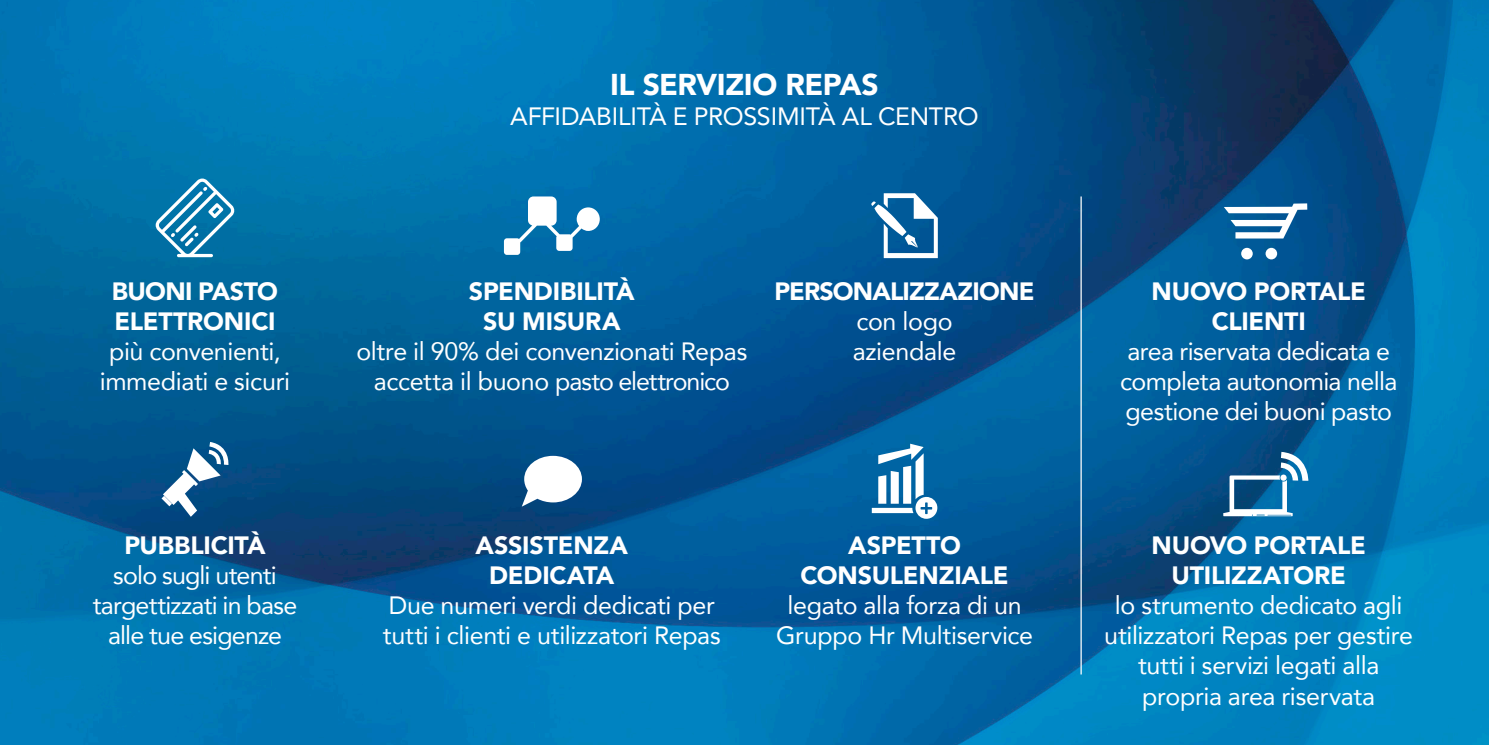
<style>
.page{position:relative;width:1489px;height:745px;background:#fff}
.page>*{position:absolute;margin:0;border:0;box-sizing:border-box;transform-origin:0 0}
.t1{font:900 30px "Avenir";letter-spacing:-.015em;color:#fff}
.t2{font:25px/30px "Avenir";letter-spacing:-.015em;color:#fff;text-align:center}
.t3{font:900 25px/30px "Avenir";letter-spacing:-.01em;color:#fff;text-align:center}
.t4{font:25px/30px "Avenir";letter-spacing:-.035em;color:#fff;text-align:center}
.t5{font:900 25px "Avenir";letter-spacing:-.03em;color:#fff}
</style>
<div class="page">
<img style="left:0;top:0;width:1488px;height:744px">
<svg style="left:504px;top:196px;width:95px;height:59px"></svg>
<svg style="left:161px;top:441px;width:69px;height:75px"></svg>
<svg style="left:871px;top:193px;width:66px;height:65px"></svg>
<svg style="left:871px;top:443px;width:66px;height:75px"></svg>
<hr style="left:1080px;top:196px;width:1px;height:478px;background:#fff">
<svg style="left:521px;top:455px;width:61px;height:51px"></svg>
<svg style="left:156px;top:178px;width:79px;height:79px"></svg>
<svg style="left:1223px;top:203px;width:84px;height:35px"></svg>
<div style="left:1241px;top:248px;width:11px;height:11px;background:#fff;border-radius:50%"></div>
<div style="left:1265px;top:248px;width:11px;height:11px;background:#fff;border-radius:50%"></div>
<svg style="left:1223px;top:451px;width:85px;height:65px"></svg>
<p class="t3" style="left:112px;top:275px;width:167px">BUONI PASTO</p>
<p class="t3" style="left:114px;top:305px;width:162px">ELETTRONICI</p>
<p class="t2" style="left:109px;top:335px;width:173px">più convenienti,</p>
<p class="t2" style="left:100px;top:365px;width:192px">immediati e sicuri</p>
<p class="t3" style="left:124px;top:529px;width:143px">PUBBLICITÀ</p>
<p class="t4" style="left:93px;top:559px;width:206px">solo sugli utenti targettizzati in base</p>
<p class="t4" style="left:108px;top:619px;width:175px">alle tue esigenze</p>
<p class="t1" style="left:610px;top:59px;width:270px">IL SERVIZIO REPAS</p>
<p class="t2" style="left:510px;top:101px;width:470px">AFFIDABILITÀ E PROSSIMITÀ AL CENTRO</p>
<p class="t3" style="left:469px;top:275px;width:167px">SPENDIBILITÀ</p>
<p class="t3" style="left:483px;top:305px;width:139px">SU MISURA</p>
<p class="t2" style="left:356px;top:335px;width:392px">oltre il 90% dei convenzionati Repas accetta il buono pasto elettronico</p>
<p class="t5" style="left:774px;top:270px;width:261px">PERSONALIZZAZIONE</p>
<p class="t2" style="left:856px;top:305px;width:98px">con logo</p>
<p class="t2" style="left:852px;top:335px;width:105px">aziendale</p>
<p class="t3" style="left:475px;top:529px;width:154px">ASSISTENZA</p>
<p class="t3" style="left:489px;top:559px;width:127px">DEDICATA</p>
<p class="t2" style="left:389px;top:589px;width:327px">Due numeri verdi dedicati per</p>
<p class="t2" style="left:383px;top:619px;width:339px">tutti i clienti e utilizzatori Repas</p>
<p class="t3" style="left:800px;top:529px;width:209px">ASPETTO<br>CONSULENZIALE</p>
<p class="t2" style="left:776px;top:589px;width:258px">legato alla forza di un<br>Gruppo Hr Multiservice</p>
<p class="t3" style="left:1151px;top:276px;width:216px">NUOVO PORTALE<br>CLIENTI</p>
<p class="t2" style="left:1119px;top:336px;width:279px;text-align:left">area riservata dedicata e completa autonomia nella gestione dei buoni pasto</p>
<p class="t3" style="left:1151px;top:529px;width:216px">NUOVO PORTALE<br>UTILIZZATORE</p>
<p class="t2" style="left:1104px;top:589px;width:310px">lo strumento dedicato agli utilizzatori Repas per gestire tutti i servizi legati alla propria area riservata</p>
</div>
